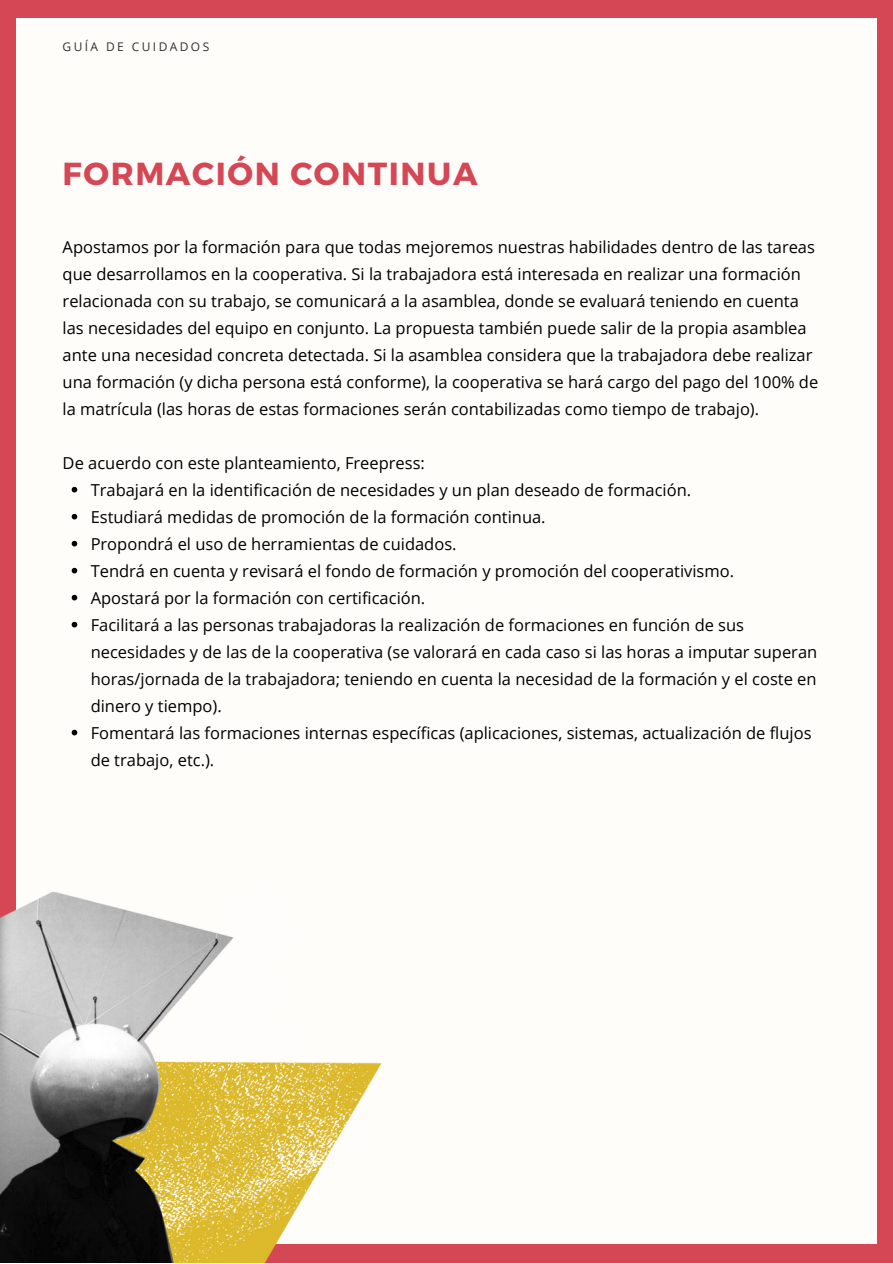
<style>
.page{position:relative;width:893px;height:1264px;background:#fff}
.page>*{position:absolute;margin:0;border:0;box-sizing:border-box;transform-origin:0 0}
.t1{font:700 31.8px "Montserrat";letter-spacing:.05em;color:#d54755}
.t2{font:16.5px/27px "Open Sans";color:#000}
.t3{font:12px "Open Sans";letter-spacing:.2em;color:#303030}
</style>
<div class="page">
<div style="left:0;top:0;width:892px;height:1262px;background:#d54755"></div>
<div style="left:17px;top:18px;width:859px;height:1226px;background:#fffdfa"></div>
<svg style="left:72px;top:487px;width:5px;height:5px"></svg>
<svg style="left:72px;top:514px;width:5px;height:5px"></svg>
<svg style="left:72px;top:541px;width:5px;height:5px"></svg>
<svg style="left:72px;top:568px;width:5px;height:5px"></svg>
<svg style="left:72px;top:595px;width:5px;height:5px"></svg>
<svg style="left:72px;top:622px;width:5px;height:5px"></svg>
<svg style="left:72px;top:729px;width:5px;height:6px"></svg>
<img style="left:0;top:879px;width:382px;height:383px">
<p class="t3" style="left:63px;top:38px;width:148px">GUÍA DE CUIDADOS</p>
<p class="t1" style="left:63px;top:153px;width:416px">FORMACIÓN CONTINUA</p>
<p class="t2" style="left:63px;top:233px;width:757px">Apostamos por la formación para que todas mejoremos nuestras habilidades dentro de las tareas que desarrollamos en la cooperativa. Si la trabajadora está interesada en realizar una formación relacionada con su trabajo, se comunicará a la asamblea, donde se evaluará teniendo en cuenta las necesidades del equipo en conjunto. La propuesta también puede salir de la propia asamblea ante una necesidad concreta detectada. Si la asamblea considera que la trabajadora debe realizar una formación (y dicha persona está conforme), la cooperativa se hará cargo del pago del 100% de la matrícula (las horas de estas formaciones serán contabilizadas como tiempo de trabajo).</p>
<p class="t2" style="left:63px;top:449px;width:364px">De acuerdo con este planteamiento, Freepress:</p>
<p class="t2" style="left:91px;top:476px;width:602px">Trabajará en la identificación de necesidades y un plan deseado de formación.</p>
<p class="t2" style="left:91px;top:503px;width:456px">Estudiará medidas de promoción de la formación continua.</p>
<p class="t2" style="left:91px;top:530px;width:367px">Propondrá el uso de herramientas de cuidados.</p>
<p class="t2" style="left:91px;top:557px;width:645px">Tendrá en cuenta y revisará el fondo de formación y promoción del cooperativismo.</p>
<p class="t2" style="left:91px;top:584px;width:336px">Apostará por la formación con certificación.</p>
<p class="t2" style="left:91px;top:611px;width:728px">Facilitará a las personas trabajadoras la realización de formaciones en función de sus necesidades y de las de la cooperativa (se valorará en cada caso si las horas a imputar superan horas/jornada de la trabajadora; teniendo en cuenta la necesidad de la formación y el coste en dinero y tiempo).</p>
<p class="t2" style="left:91px;top:719px;width:722px">Fomentará las formaciones internas específicas (aplicaciones, sistemas, actualización de flujos de trabajo, etc.).</p>
</div>
